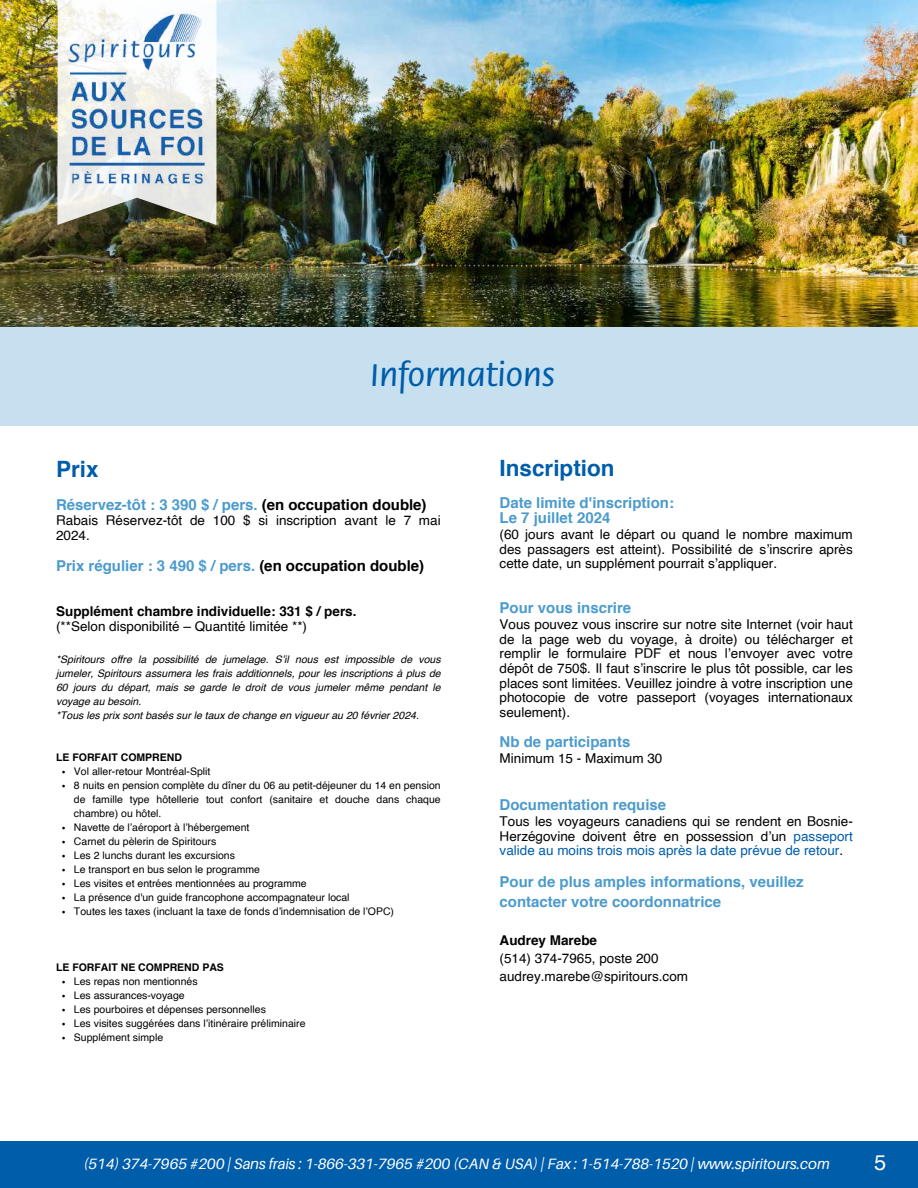
<style>
.page{position:relative;width:918px;height:1188px;background:#fff}
.page>*{position:absolute;margin:0;border:0;box-sizing:border-box;transform-origin:0 0}
.t1{font:500 34.5px "Flora Std";color:#005daa}
.t2{font:700 22.5px "Helvetica";color:#005daa}
.t3{font:21.75px "Helvetica";color:#fff}
.t4{font:700 15px/15.8px "Helvetica";color:#4b9bcd}
.t5{font:italic 15px "Aileron";color:#fff}
.t6{font:13.5px/14.7px "Helvetica";color:#000;text-align:justify}
.t7{font:700 13.5px "Helvetica";color:#000}
.t8{font:10.5px/14px "Helvetica";color:#000}
.t9{font:italic 10.5px/14px "Helvetica";color:#000}
.t10{font:700 10.5px "Helvetica";color:#000}
.s1{color:#000}
.s2{color:#005daa}
</style>
<div class="page">
<div style="left:0;top:1141px;width:918px;height:47px;background:#005daa"></div>
<div style="left:0;top:326px;width:918px;height:99px;background:#c7e0ef"></div>
<img style="left:0;top:0;width:918px;height:326px">
<img style="left:57px;top:0;width:159px;height:225px">
<img style="left:68px;top:9px;width:138px;height:179px">
<h1 class="t1" style="left:370px;top:360px;width:186px">Informations</h1>
<h2 class="t2" style="left:56px;top:459px;width:44px">Prix</h2>
<p class="t4" style="left:56px;top:498px;width:372px">Réservez-tôt : 3 390 $ / pers. <span class="s1">(en occupation double)</span></p>
<p class="t6" style="left:56px;top:514px;width:386px">Rabais Réservez-tôt de 100 $ si inscription avant le 7 mai<br>2024.</p>
<p class="t4" style="left:56px;top:559px;width:370px">Prix régulier : 3 490 $ / pers. <span class="s1">(en occupation double)</span></p>
<p class="t7" style="left:56px;top:606px;width:302px">Supplément chambre individuelle: 331 $ / pers.</p>
<p class="t6" style="left:56px;top:620px;width:253px">(**Selon disponibilité – Quantité limitée **)</p>
<p class="t9" style="left:56px;top:653px;width:386px">*Spiritours offre la possibilité de jumelage. S’il nous est impossible de vous jumeler, Spiritours assumera les frais additionnels, pour les inscriptions à plus de 60 jours du départ, mais se garde le droit de vous jumeler même pendant le voyage au besoin.<br>*Tous les prix sont basés sur le taux de change en vigueur au 20 février 2024.</p>
<p class="t10" style="left:56px;top:753px;width:127px">LE FORFAIT COMPREND</p>
<p class="t8" style="left:74px;top:765px;width:368px">Vol aller-retour Montréal-Split<br>8 nuits en pension complète du dîner du 06 au petit-déjeuner du 14 en pension de famille type hôtellerie tout confort (sanitaire et douche dans chaque chambre) ou hôtel.<br>Navette de l’aéroport à l’hébergement<br>Carnet du pèlerin de Spiritours<br>Les 2 lunchs durant les excursions<br>Le transport en bus selon le programme<br>Les visites et entrées mentionnées au programme<br>La présence d'un guide francophone accompagnateur local<br>Toutes les taxes (incluant la taxe de fonds d’indemnisation de l’OPC)</p>
<p class="t10" style="left:56px;top:963px;width:169px">LE FORFAIT NE COMPREND PAS</p>
<p class="t8" style="left:74px;top:975px;width:233px">Les repas non mentionnés<br>Les assurances-voyage<br>Les pourboires et dépenses personnelles<br>Les visites suggérées dans l’itinéraire préliminaire<br>Supplément simple</p>
<h2 class="t2" style="left:500px;top:459px;width:116px">Inscription</h2>
<p class="t4" style="left:500px;top:496px;width:176px">Date limite d'inscription:<br>Le 7 juillet 2024</p>
<p class="t6" style="left:500px;top:528px;width:355px">(60 jours avant le départ ou quand le nombre maximum des passagers est atteint). Possibilité de s’inscrire après cette date, un supplément pourrait s’appliquer.</p>
<p class="t4" style="left:500px;top:601px;width:133px">Pour vous inscrire</p>
<p class="t6" style="left:500px;top:618px;width:355px">Vous pouvez vous inscrire sur notre site Internet (voir haut de la page web du voyage, à droite) ou télécharger et remplir le formulaire PDF et nous l’envoyer avec votre dépôt de 750$. Il faut s’inscrire le plus tôt possible, car les places sont limitées. Veuillez joindre à votre inscription une photocopie de votre passeport (voyages internationaux seulement).</p>
<p class="t4" style="left:500px;top:735px;width:132px">Nb de participants</p>
<p class="t6" style="left:500px;top:752px;width:164px">Minimum 15 - Maximum 30</p>
<p class="t4" style="left:500px;top:798px;width:168px">Documentation requise</p>
<p class="t6" style="left:500px;top:815px;width:355px">Tous les voyageurs canadiens qui se rendent en Bosnie-Herzégovine doivent être en possession d’un <span class="s2">passeport valide au moins trois mois après la date prévue de retour</span>.</p>
<p class="t4" style="left:500px;top:872px;width:306px;line-height:20.2px">Pour de plus amples informations, veuillez contacter votre coordonnatrice</p>
<p class="t7" style="left:500px;top:935px;width:99px">Audrey Marebe</p>
<p class="t6" style="left:500px;top:951px;width:190px;line-height:18px">(514) 374-7965, poste 200 audrey.marebe@spiritours.com</p>
<p class="t5" style="left:84px;top:1154px;width:748px">(514) 374-7965 #200 | Sans frais : 1-866-331-7965 #200 (CAN &amp; USA) | Fax : 1-514-788-1520 | www.spiritours.com</p>
<h3 class="t3" style="left:874px;top:1153px;width:14px">5</h3>
</div>
